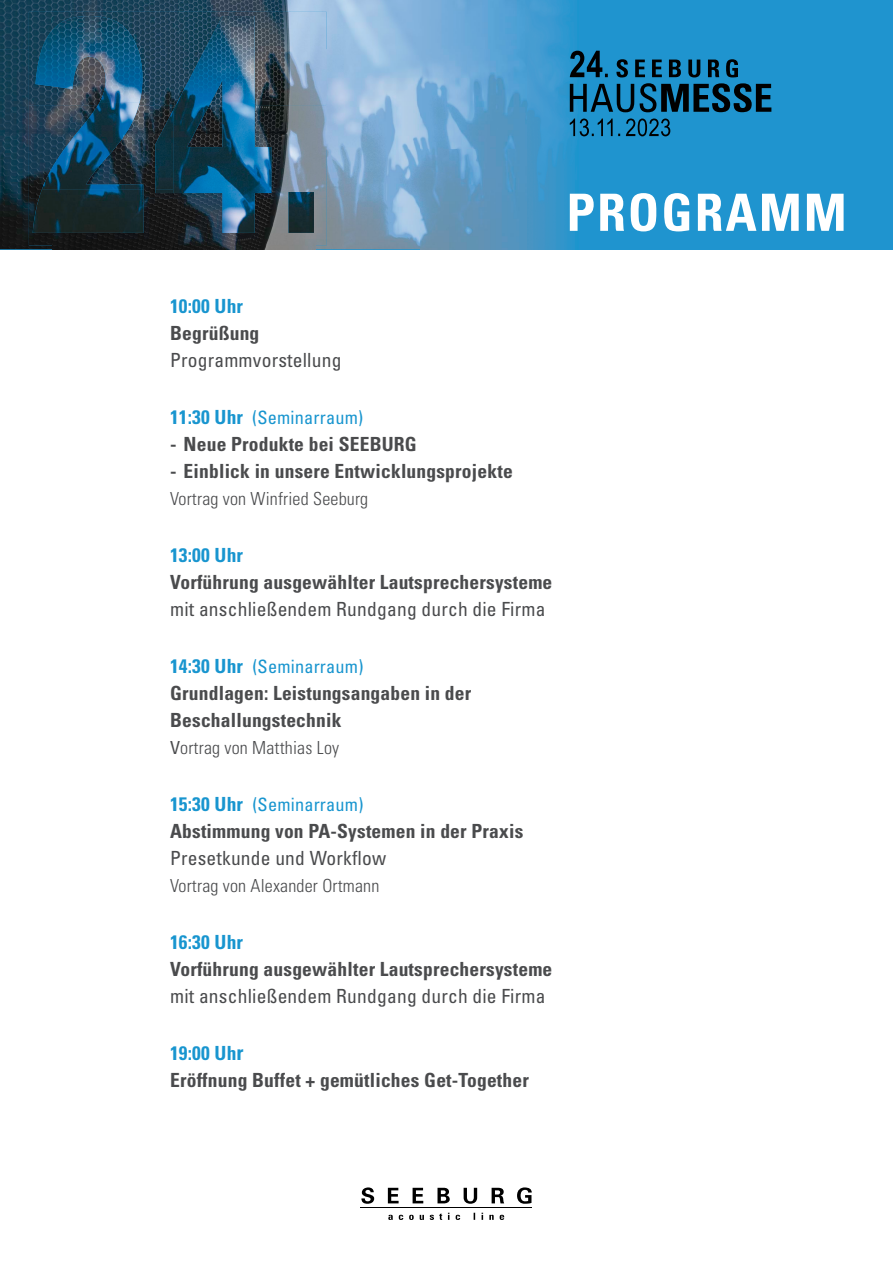
<style>
.page{position:relative;width:893px;height:1263px;background:#fff}
.page>*{position:absolute;margin:0;border:0;box-sizing:border-box;transform-origin:0 0}
.t1{font:700 condensed 19.5px/27px "Univers";letter-spacing:.01em;color:#4a4b4d}
.t2{font:condensed 19.5px "Univers";letter-spacing:.01em;color:#4a4b4d}
.t3{font:700 condensed 19.5px "Univers";letter-spacing:.01em;color:#1895cf}
.t4{font:condensed 18.3px "Univers";letter-spacing:.01em;color:#1895cf}
.t5{font:300 condensed 18px "Univers";letter-spacing:.01em;color:#4a4b4d}
.s1{font-weight:700;font-size:19.5px}
.s2{font-weight:400}
.s3{color:#1895cf}
.s4{font-size:21px;color:#1895cf}
</style>
<div class="page">
<div style="left:0;top:0;width:893px;height:249px;background:#1f94cf"></div>
<img style="left:0;top:0;width:526px;height:50px">
<img style="left:526px;top:0;width:52px;height:249px">
<img style="left:0;top:50px;width:52px;height:199px">
<img style="left:327px;top:50px;width:199px;height:100px">
<img style="left:316px;top:150px;width:210px;height:99px">
<img style="left:52px;top:245px;width:264px;height:4px">
<img style="left:29px;top:12px;width:298px;height:233px">
<img style="left:35px;top:16px;width:107px;height:87px">
<img style="left:173px;top:16px;width:82px;height:130px">
<img style="left:42px;top:103px;width:132px;height:86px">
<img style="left:173px;top:146px;width:141px;height:87px">
<img style="left:33px;top:189px;width:141px;height:44px">
<svg style="left:570px;top:193px;width:274px;height:38px"></svg>
<svg style="left:570px;top:83px;width:201px;height:29px"></svg>
<svg style="left:570px;top:51px;width:168px;height:26px"></svg>
<svg style="left:570px;top:119px;width:100px;height:17px"></svg>
<hr style="left:361px;top:1207px;width:171px;height:1px;background:#000">
<svg style="left:388px;top:1213px;width:116px;height:7px"></svg>
<svg style="left:361px;top:1187px;width:13px;height:17px"></svg>
<svg style="left:388px;top:1188px;width:11px;height:15px"></svg>
<svg style="left:413px;top:1188px;width:10px;height:15px"></svg>
<svg style="left:437px;top:1187px;width:13px;height:16px"></svg>
<svg style="left:464px;top:1188px;width:13px;height:16px"></svg>
<svg style="left:492px;top:1188px;width:12px;height:15px"></svg>
<svg style="left:517px;top:1187px;width:15px;height:17px"></svg>
<p class="t3" style="left:170px;top:294px;width:75px">10:00 Uhr</p>
<p class="t1" style="left:170px;top:319px;width:91px">Begrüßung</p>
<p class="t2" style="left:170px;top:347px;width:173px">Programmvorstellung</p>
<p class="t4" style="left:170px;top:406px;width:195px"><span class="s1">11:30 Uhr</span> (Seminarraum)</p>
<p class="t1" style="left:170px;top:430px;width:248px">- Neue Produkte bei SEEBURG</p>
<p class="t1" style="left:170px;top:457px;width:344px">- Einblick in unsere Entwicklungsprojekte</p>
<p class="t5" style="left:170px;top:488px;width:200px">Vortrag von Winfried Seeburg</p>
<p class="t3" style="left:170px;top:543px;width:75px">13:00 Uhr</p>
<p class="t1" style="left:170px;top:568px;width:384px">Vorführung ausgewählter Lautsprechersysteme</p>
<p class="t2" style="left:170px;top:596px;width:377px">mit anschließendem Rundgang durch die Firma</p>
<p class="t4" style="left:170px;top:655px;width:195px"><span class="s1">14:30 Uhr</span> (Seminarraum)</p>
<p class="t1" style="left:170px;top:679px;width:303px">Grundlagen: Leistungsangaben in der<br>Beschallungstechnik</p>
<p class="t5" style="left:170px;top:737px;width:171px"><span class="s2">V</span>ortrag von Matthias Loy</p>
<p class="t4" style="left:170px;top:793px;width:195px"><span class="s1">15:30 Uhr</span> (Seminarraum)</p>
<p class="t1" style="left:170px;top:817px;width:355px">Abstimmung von PA-Systemen in der Praxis</p>
<p class="t2" style="left:170px;top:845px;width:218px">Presetkunde und Workflow</p>
<p class="t5" style="left:170px;top:875px;width:211px">Vortrag von Alexander Ortmann</p>
<p class="t3" style="left:170px;top:930px;width:75px">16:30 Uhr</p>
<p class="t1" style="left:170px;top:955px;width:384px">Vorführung ausgewählter Lautsprechersysteme</p>
<p class="t2" style="left:170px;top:983px;width:377px">mit anschließendem Rundgang durch die Firma</p>
<p class="t1" style="left:170px;top:1039px;width:360px"><span class="s3">19:00 Uh</span><span class="s4">r<br></span>Eröffnung Buffet + gemütliches Get-Together</p>
</div>
